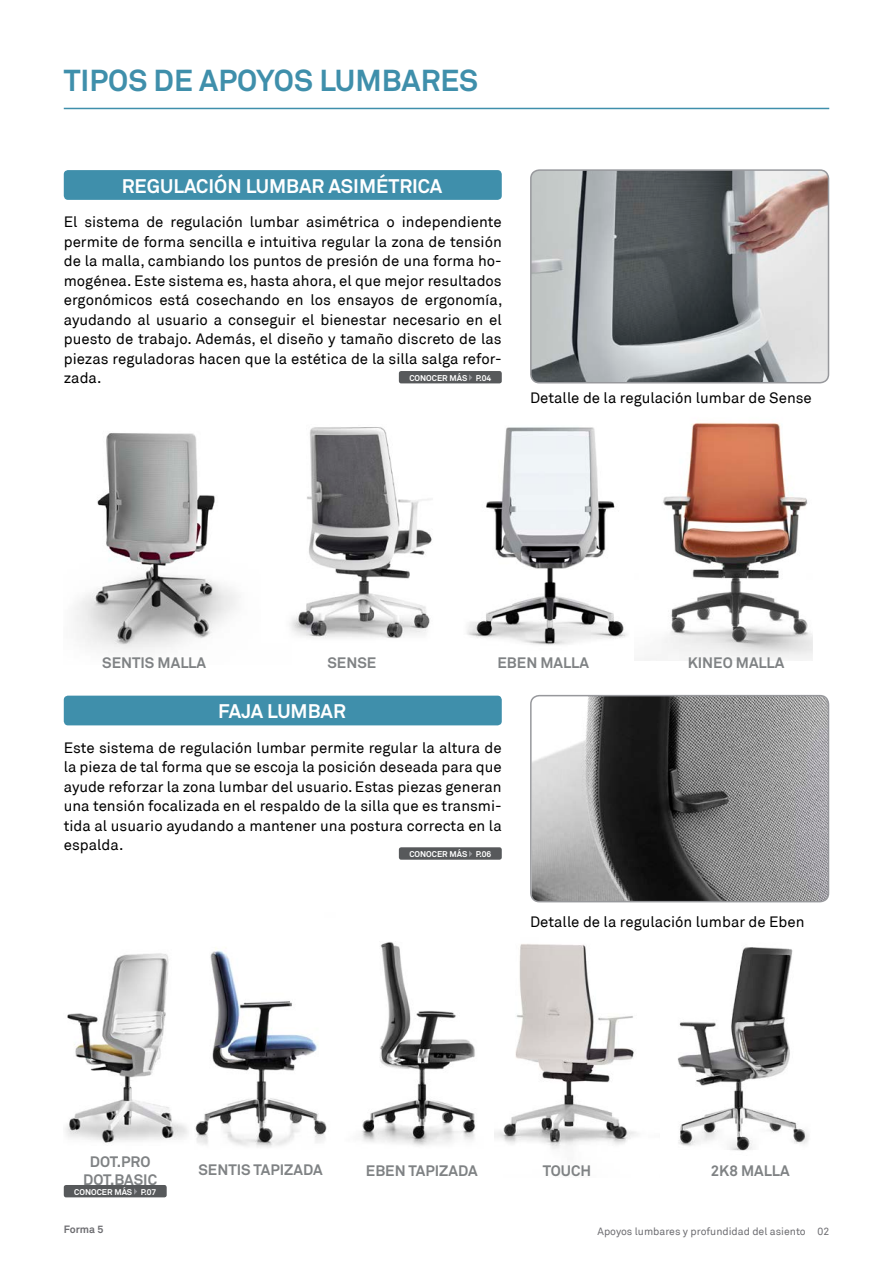
<style>
.page{position:relative;width:893px;height:1263px;background:#fff}
.page>*{position:absolute;margin:0;border:0;box-sizing:border-box;transform-origin:0 0}
.t1{font:700 30px "Akkurat";color:#3f8fab}
.t2{font:700 19.5px "Akkurat";color:#fff}
.t3{font:15px/19.5px "Akkurat";color:#000;text-align:justify}
.t4{font:700 15px/18px "Akkurat";color:#7f8284;text-align:center}
.t5{font:10.5px "Akkurat";color:#6d6d71}
.t6{font:700 10.5px "Akkurat";color:#6d6d71}
.t7{font:700 8.25px "Akkurat";color:#fff}
</style>
<div class="page">
<img style="left:75px;top:433px;width:163px;height:220px">
<img style="left:65px;top:953px;width:123px;height:190px">
<img style="left:195px;top:948px;width:132px;height:200px">
<img style="left:361px;top:942px;width:115px;height:204px">
<img style="left:494px;top:944px;width:142px;height:205px">
<img style="left:467px;top:427px;width:160px;height:218px">
<img style="left:678px;top:947px;width:131px;height:204px">
<img style="left:290px;top:427px;width:142px;height:212px">
<img style="left:531px;top:172px;width:297px;height:211px">
<div style="left:530px;top:169px;width:299px;height:214px;border:2px solid #97989c;border-radius:9px"></div>
<img style="left:531px;top:696px;width:297px;height:206px">
<div style="left:530px;top:695px;width:299px;height:207px;border:2px solid #97989c;border-radius:9px"></div>
<img style="left:644px;top:422px;width:168px;height:238px">
<hr style="left:64px;top:108px;width:765px;height:1px;background:#3f8fab">
<div style="left:64px;top:170px;width:438px;height:30px;background:#3f8fab;border-radius:4px"></div>
<div style="left:64px;top:696px;width:438px;height:29px;background:#3f8fab;border-radius:4px"></div>
<div style="left:399px;top:371px;width:103px;height:12px;background:#57595b;border-radius:2px"></div>
<svg style="left:469px;top:374px;width:3px;height:7px"></svg>
<div style="left:399px;top:847px;width:103px;height:13px;background:#57595b;border-radius:2px"></div>
<svg style="left:469px;top:851px;width:3px;height:6px"></svg>
<div style="left:64px;top:1185px;width:103px;height:12px;background:#57595b;border-radius:2px"></div>
<svg style="left:134px;top:1188px;width:3px;height:7px"></svg>
<h1 class="t1" style="left:64px;top:61px;width:416px">TIPOS DE APOYOS LUMBARES</h1>
<h2 class="t2" style="left:122px;top:174px;width:322px">REGULACIÓN LUMBAR ASIMÉTRICA</h2>
<p class="t3" style="left:64px;top:213px;width:440px">El sistema de regulación lumbar asimétrica o independiente permite de forma sencilla e intuitiva regular la zona de tensión de la malla, cambiando los puntos de presión de una forma ho&shy;mogénea. Este sistema es, hasta ahora, el que mejor resultados ergonómicos está cosechando en los ensayos de ergonomía, ayudando al usuario a conseguir el bienestar necesario en el puesto de trabajo. Además, el diseño y tamaño discreto de las piezas reguladoras hacen que la estética de la silla salga refor&shy;zada.</p>
<p class="t7" style="left:409px;top:373px;width:83px">CONOCER MÁS P.04</p>
<p class="t3" style="left:530px;top:388px;width:283px">Detalle de la regulación lumbar de Sense</p>
<p class="t4" style="left:102px;top:653px;width:105px">SENTIS MALLA</p>
<p class="t4" style="left:327px;top:653px;width:50px">SENSE</p>
<h2 class="t2" style="left:218px;top:699px;width:129px">FAJA LUMBAR</h2>
<p class="t4" style="left:497px;top:653px;width:93px">EBEN MALLA</p>
<p class="t3" style="left:64px;top:738px;width:439px">Este sistema de regulación lumbar permite regular la altura de la pieza de tal forma que se escoja la posición deseada para que ayude reforzar la zona lumbar del usuario. Estas piezas generan una tensión focalizada en el respaldo de la silla que es transmi&shy;tida al usuario ayudando a mantener una postura correcta en la espalda.</p>
<p class="t7" style="left:409px;top:849px;width:83px">CONOCER MÁS P.06</p>
<p class="t4" style="left:688px;top:653px;width:98px">KINEO MALLA</p>
<p class="t3" style="left:530px;top:912px;width:276px">Detalle de la regulación lumbar de Eben</p>
<p class="t4" style="left:83px;top:1152px;width:76px">DOT.PRO<br>DOT.BASIC</p>
<p class="t7" style="left:74px;top:1187px;width:83px">CONOCER MÁS P.07</p>
<p class="t4" style="left:198px;top:1160px;width:126px">SENTIS TAPIZADA</p>
<p class="t4" style="left:366px;top:1161px;width:113px">EBEN TAPIZADA</p>
<p class="t4" style="left:543px;top:1161px;width:50px">TOUCH</p>
<p class="t4" style="left:711px;top:1161px;width:80px">2K8 MALLA</p>
<p class="t6" style="left:64px;top:1223px;width:41px">Forma 5</p>
<p class="t5" style="left:598px;top:1225px;width:233px">Apoyos lumbares y profundidad del asiento 02</p>
</div>
